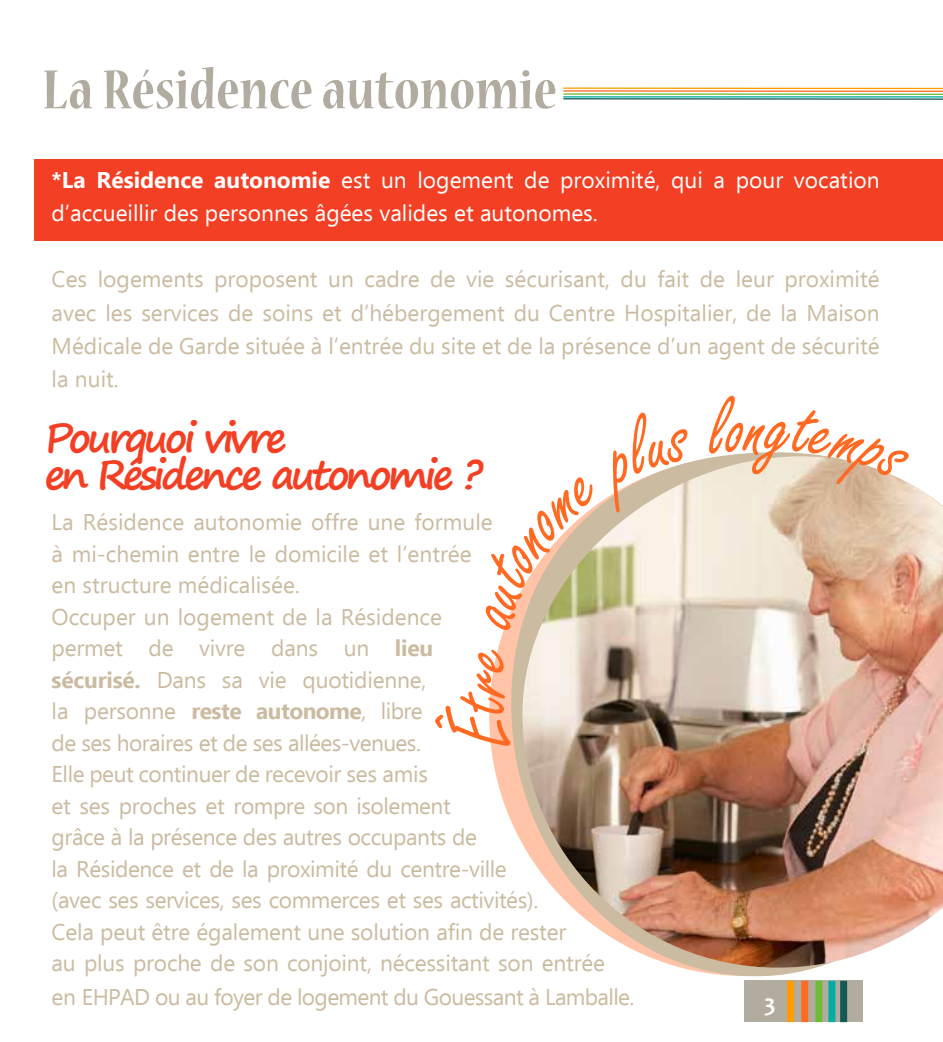
<style>
.page{position:relative;width:943px;height:1042px;background:#fff}
.page>*{position:absolute;margin:0;border:0;box-sizing:border-box;transform-origin:0 0}
.t1{font:700 condensed 61.25px "Nueva Std";color:#b2aca0}
.t2{font:700 40.25px/36.8px "Segoe Print";letter-spacing:-.09em;color:#f33f23}
.t3{font:700 24.5px "Candara";color:#fff}
.t4{font:22.75px/31.7px "Ebrima";letter-spacing:-.01em;color:#cbbba1;text-align:justify}
.t5{font:22.75px/33.2px "Ebrima";color:#fff}
.s1{font-weight:700}
</style>
<div class="page">
<svg style="left:744px;top:981px;width:119px;height:41px;fill:#b2aca0"></svg>
<div style="left:815px;top:981px;width:7px;height:41px;background:#6cbc35"></div>
<div style="left:828px;top:981px;width:7px;height:41px;background:#00afa1"></div>
<div style="left:840px;top:981px;width:7px;height:41px;background:#145954"></div>
<hr style="left:563px;top:98px;width:380px;height:2px;background:#145954">
<hr style="left:563px;top:87px;width:380px;height:2px;background:#ff9d00">
<hr style="left:563px;top:90px;width:380px;height:2px;background:#ff6a22">
<hr style="left:563px;top:93px;width:380px;height:2px;background:#6cbc35">
<hr style="left:563px;top:96px;width:380px;height:2px;background:#00afa1">
<div style="left:34px;top:159px;width:909px;height:82px;background:#f33f23"></div>
<svg style="left:498px;top:631px;width:365px;height:357px"></svg>
<img style="left:522px;top:459px;width:421px;height:508px">
<svg style="left:489px;top:648px;width:22px;height:108px"></svg>
<svg style="left:503px;top:459px;width:190px;height:172px"></svg>
<svg style="left:703px;top:452px;width:206px;height:43px"></svg>
<h1 class="t1" style="left:42px;top:62px;width:516px">La Résidence autonomie</h1>
<p class="t5" style="left:52px;top:164px;width:829px"><span class="s1">*La Résidence autonomie</span> est un logement de proximité, qui a pour vocation d’accueillir des personnes âgées valides et autonomes.</p>
<p class="t4" style="left:52px;top:264px;width:829px;line-height:33.2px">Ces logements proposent un cadre de vie sécurisant, du fait de leur proximité avec les services de soins et d’hébergement du Centre Hospitalier, de la Maison Médicale de Garde située à l’entrée du site et de la présence d’un agent de sécurité la nuit.</p>
<h2 class="t2" style="left:45px;top:418px;width:440px">Pourquoi vivre<br>en Résidence autonomie ?</h2>
<p class="t4" style="left:52px;top:508px;width:584px;text-align:left">La Résidence autonomie offre une formule<br>à mi-chemin entre le domicile et l’entrée<br>en structure médicalisée.<br>Occuper un logement de la Résidence<br>permet de vivre dans un <span class="s1">lieu<br>sécurisé.</span> Dans sa vie quotidienne,<br>la personne <span class="s1">reste autonome</span>, libre<br>de ses horaires et de ses allées-venues.<br>Elle peut continuer de recevoir ses amis<br>et ses proches et rompre son isolement<br>grâce à la présence des autres occupants de<br>la Résidence et de la proximité du centre-ville<br>(avec ses services, ses commerces et ses activités).<br>Cela peut être également une solution afin de rester<br>au plus proche de son conjoint, nécessitant son entrée en EHPAD ou au foyer de logement du Gouessant à Lamballe.</p>
<p class="t3" style="left:764px;top:987px;width:13px">3</p>
</div>
